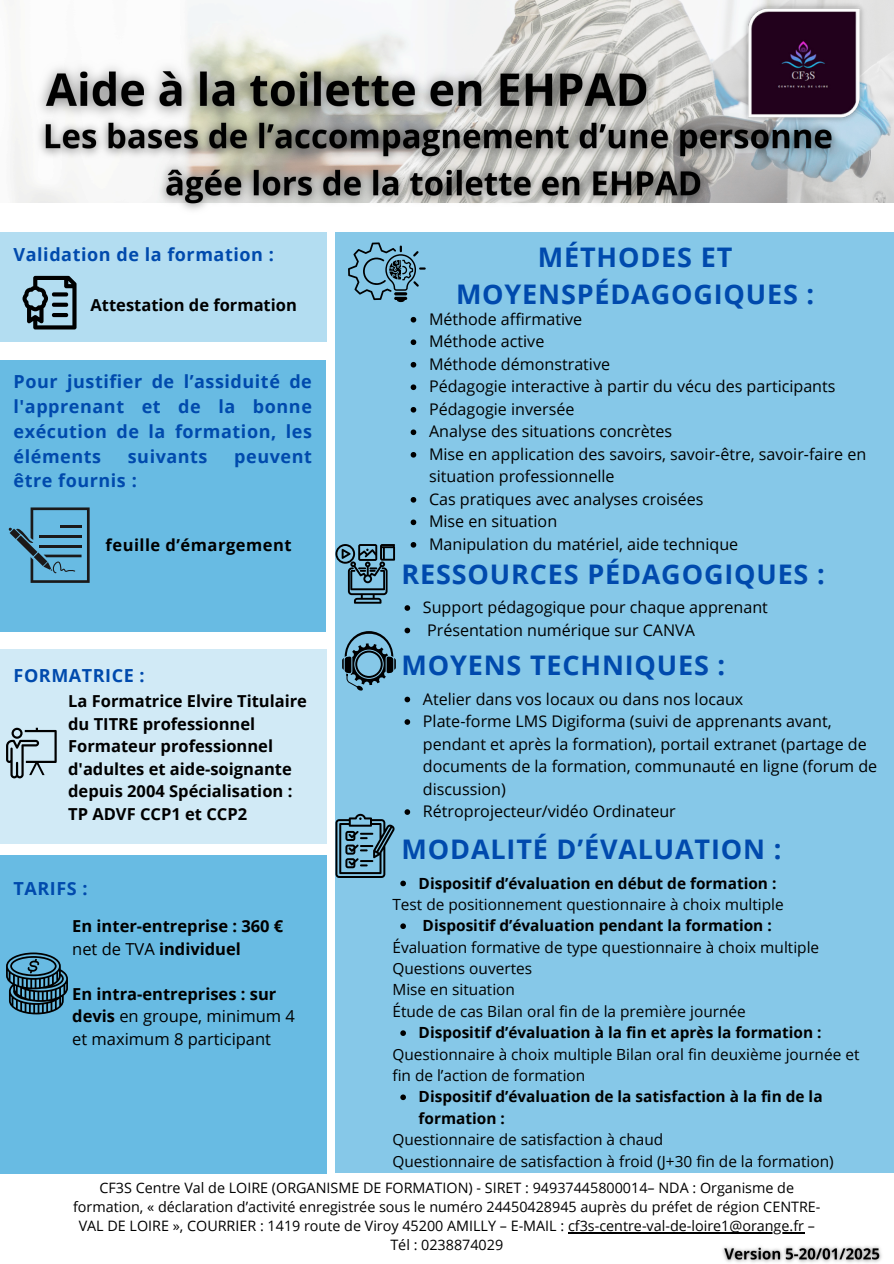
<style>
.page{position:relative;width:894px;height:1264px;background:#fff}
.page>*{position:absolute;margin:0;border:0;box-sizing:border-box;transform-origin:0 0}
.t1{font:700 27px/37.2px "Open Sans";letter-spacing:.03em;color:#004aad;text-align:center}
.t2{font:700 18px/24.8px "Open Sans";letter-spacing:.03em;color:#004aad;text-align:justify}
.t3{font:700 16.5px/22.5px "Open Sans";color:#000}
.t4{font:16.5px/22.5px "Open Sans";color:#000}
.t5{font:700 16.5px "Open Sans";letter-spacing:.03em;color:#000}
.t6{font:16.05px/22.5px "Open Sans";color:#000}
.t7{font:15.45px/21.3px "Open Sans";color:#000}
.t8{font:700 15.45px/21.3px "Open Sans";color:#000}
.t9{font:14.4px/19.2px "Open Sans";color:#000;text-align:center}
.s1{font-weight:400}
.s2{font-weight:700}
</style>
<div class="page">
<div style="left:0;top:232px;width:326px;height:110px;background:#b3ddf1"></div>
<div style="left:335px;top:232px;width:558px;height:941px;background:#86c8e8"></div>
<img style="left:12px;top:0;width:881px;height:203px">
<div style="left:0;top:360px;width:326px;height:271px;background:#68bbe3"></div>
<div style="left:0;top:649px;width:326px;height:194px;background:#d1eaf6"></div>
<div style="left:0;top:855px;width:326px;height:319px;background:#68bbe3"></div>
<svg style="left:6px;top:952px;width:62px;height:62px"></svg>
<svg style="left:6px;top:727px;width:51px;height:51px"></svg>
<svg style="left:335px;top:544px;width:60px;height:59px"></svg>
<svg style="left:342px;top:631px;width:54px;height:59px"></svg>
<svg style="left:22px;top:276px;width:54px;height:53px"></svg>
<svg style="left:348px;top:242px;width:77px;height:60px"></svg>
<svg style="left:9px;top:507px;width:81px;height:76px"></svg>
<svg style="left:410px;top:317px;width:6px;height:5px"></svg>
<svg style="left:410px;top:339px;width:6px;height:6px"></svg>
<svg style="left:410px;top:362px;width:6px;height:5px"></svg>
<svg style="left:410px;top:384px;width:6px;height:6px"></svg>
<svg style="left:410px;top:407px;width:6px;height:5px"></svg>
<svg style="left:410px;top:429px;width:6px;height:6px"></svg>
<svg style="left:410px;top:452px;width:6px;height:5px"></svg>
<svg style="left:410px;top:497px;width:6px;height:5px"></svg>
<svg style="left:410px;top:519px;width:6px;height:6px"></svg>
<svg style="left:410px;top:542px;width:6px;height:5px"></svg>
<img style="left:26px;top:52px;width:643px;height:77px">
<img style="left:29px;top:109px;width:819px;height:101px">
<hr style="left:568px;top:1232px;width:235px;height:1px;background:#000">
<svg style="left:404px;top:605px;width:6px;height:6px"></svg>
<svg style="left:404px;top:627px;width:6px;height:6px"></svg>
<svg style="left:404px;top:696px;width:6px;height:6px"></svg>
<svg style="left:404px;top:719px;width:6px;height:5px"></svg>
<svg style="left:335px;top:809px;width:75px;height:77px"></svg>
<svg style="left:400px;top:923px;width:6px;height:6px"></svg>
<svg style="left:400px;top:1030px;width:6px;height:5px"></svg>
<svg style="left:400px;top:1094px;width:6px;height:6px"></svg>
<img style="left:739px;top:0;width:129px;height:126px">
<img style="left:722px;top:1246px;width:160px;height:17px">
<p class="t2" style="left:14px;top:242px;width:262px">Validation de la formation :</p>
<p class="t3" style="left:90px;top:294px;width:208px">Attestation de formation</p>
<p class="t2" style="left:14px;top:369px;width:300px">Pour justifier de l’assiduité de l'apprenant et de la bonne exécution de la formation, les éléments</p>
<p class="t2" style="left:128px;top:443px;width:81px">suivants</p>
<p class="t2" style="left:234px;top:443px;width:79px">peuvent</p>
<p class="t2" style="left:14px;top:468px;width:125px">être fournis :</p>
<h5 class="t5" style="left:105px;top:533px;width:187px">feuille d’émargement</h5>
<p class="t2" style="left:14px;top:663px;width:133px">FORMATRICE :</p>
<p class="t3" style="left:68px;top:689px;width:240px">La Formatrice Elvire Titulaire du TITRE professionnel<br>Formateur professionnel d'adultes et aide-soignante depuis 2004 Spécialisation :<br>TP ADVF CCP1 et CCP2</p>
<p class="t2" style="left:14px;top:875px;width:76px">TARIFS :</p>
<h5 class="t3" style="left:72px;top:914px;width:212px">En inter-entreprise : 360 € <span class="s1">net de TVA</span> individuel</h5>
<h5 class="t4" style="left:72px;top:981px;width:224px"><span class="s2">En intra-entreprises : sur devis</span> en groupe, minimum 4 et maximum 8 participant</h5>
<p class="t1" style="left:456px;top:237px;width:359px">MÉTHODES ET<br>MOYENSPÉDAGOGIQUES :</p>
<p class="t6" style="left:429px;top:307px;width:155px">Méthode affirmative</p>
<h5 class="t6" style="left:429px;top:330px;width:117px">Méthode active</h5>
<p class="t6" style="left:429px;top:352px;width:182px">Méthode démonstrative</p>
<h3 class="t6" style="left:429px;top:375px;width:408px">Pédagogie interactive à partir du vécu des participants</h3>
<p class="t6" style="left:429px;top:397px;width:147px">Pédagogie inversée</p>
<p class="t6" style="left:429px;top:420px;width:245px">Analyse des situations concrètes</p>
<p class="t6" style="left:429px;top:442px;width:438px">Mise en application des savoirs, savoir-être, savoir-faire en situation professionnelle</p>
<p class="t6" style="left:429px;top:487px;width:276px">Cas pratiques avec analyses croisées</p>
<p class="t6" style="left:429px;top:510px;width:130px">Mise en situation</p>
<p class="t6" style="left:429px;top:532px;width:311px">Manipulation du matériel, aide technique</p>
<p class="t1" style="left:401px;top:554px;width:424px">RESSOURCES PÉDAGOGIQUES :</p>
<p class="t6" style="left:423px;top:595px;width:346px">Support pédagogique pour chaque apprenant</p>
<p class="t6" style="left:427px;top:618px;width:269px">Présentation numérique sur CANVA</p>
<h3 class="t1" style="left:401px;top:646px;width:325px">MOYENS TECHNIQUES :</h3>
<p class="t6" style="left:423px;top:687px;width:322px">Atelier dans vos locaux ou dans nos locaux</p>
<p class="t6" style="left:423px;top:709px;width:456px">Plate-forme LMS Digiforma (suivi de apprenants avant, pendant et après la formation), portail extranet (partage de documents de la formation, communauté en ligne (forum de discussion)</p>
<h3 class="t6" style="left:423px;top:799px;width:254px">Rétroprojecteur/vidéo Ordinateur</h3>
<p class="t1" style="left:401px;top:829px;width:381px">MODALITÉ D’ÉVALUATION :</p>
<p class="t8" style="left:418px;top:871px;width:359px">Dispositif d’évaluation en début de formation :</p>
<p class="t7" style="left:392px;top:893px;width:392px">Test de positionnement questionnaire à choix multiple</p>
<p class="t8" style="left:422px;top:914px;width:350px">Dispositif d’évaluation pendant la formation :</p>
<h3 class="t7" style="left:392px;top:936px;width:428px">Évaluation formative de type questionnaire à choix multiple<br>Questions ouvertes</h3>
<p class="t7" style="left:392px;top:978px;width:124px">Mise en situation</p>
<p class="t7" style="left:392px;top:1000px;width:355px">Étude de cas Bilan oral fin de la première journée</p>
<p class="t8" style="left:418px;top:1021px;width:404px">Dispositif d’évaluation à la fin et après la formation :</p>
<p class="t7" style="left:392px;top:1042px;width:468px">Questionnaire à choix multiple Bilan oral fin deuxième journée et fin de l’action de formation</p>
<p class="t8" style="left:418px;top:1085px;width:405px">Dispositif d’évaluation de la satisfaction à la fin de la formation :</p>
<p class="t7" style="left:392px;top:1128px;width:272px">Questionnaire de satisfaction à chaud</p>
<p class="t7" style="left:392px;top:1149px;width:442px">Questionnaire de satisfaction à froid (J+30 fin de la formation)</p>
<p class="t9" style="left:73px;top:1177px;width:748px">CF3S Centre Val de LOIRE (ORGANISME DE FORMATION) - SIRET : 94937445800014– NDA : Organisme de formation, « déclaration d’activité enregistrée sous le numéro 24450428945 auprès du préfet de région CENTRE-<br>VAL DE LOIRE », COURRIER : 1419 route de Viroy 45200 AMILLY – E-MAIL : cf3s-centre-val-de-loire1@orange.fr –</p>
<p class="t9" style="left:390px;top:1235px;width:114px">Tél : 0238874029</p>
</div>
